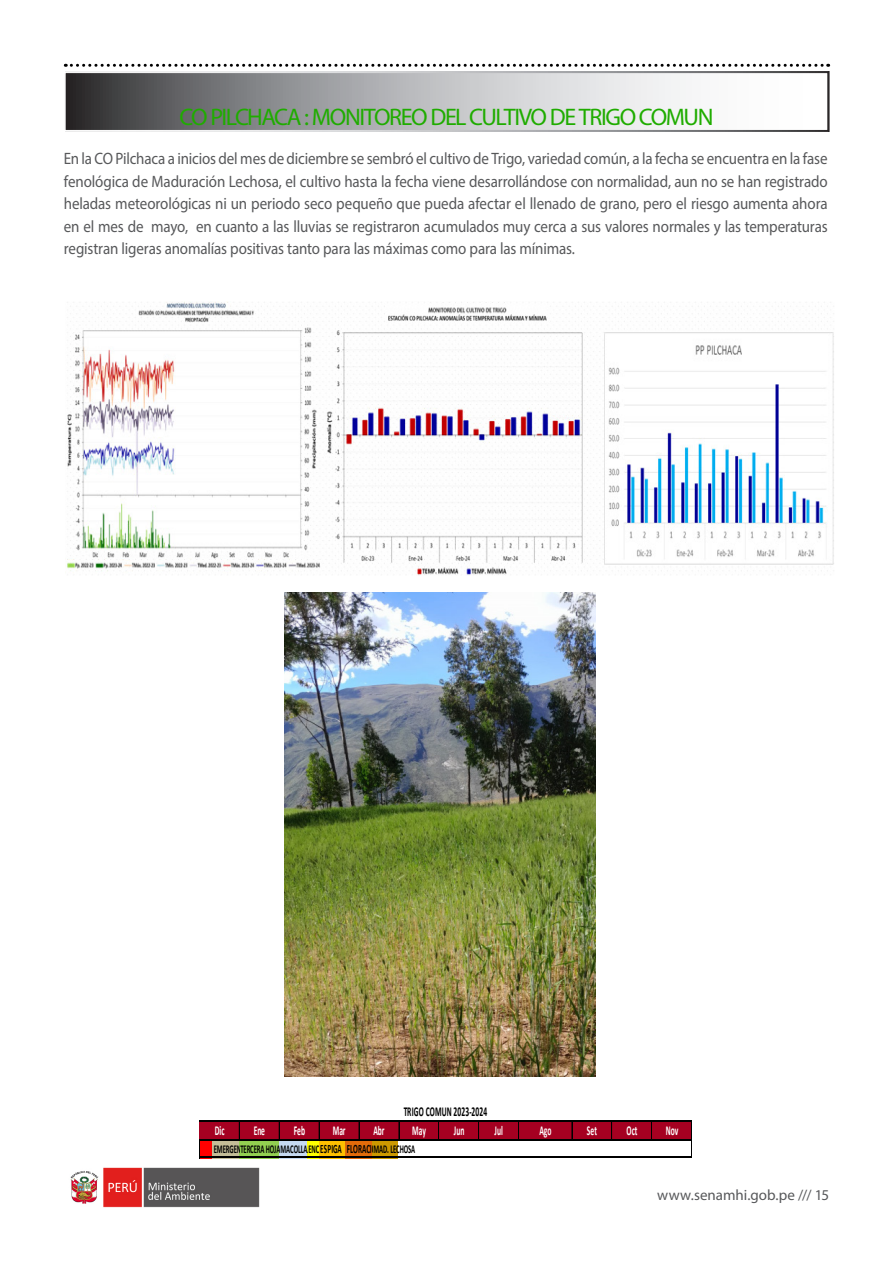
<style>
.page{position:relative;width:893px;height:1263px;background:#fff}
.page>*{position:absolute;margin:0;border:0;box-sizing:border-box;transform-origin:0 0}
.t1{font:24px "Myriad Pro";letter-spacing:-.06em;color:#1fac00}
.texto_Monserrat{font:16.5px/22.5px "Myriad Pro";letter-spacing:-.01em;color:#57585a;text-align:justify;scale:.91 1}
.t2{font:15px "Myriad Pro";color:#57585a}
.t3{font:700 13.65px "Calibri";letter-spacing:-.005em;color:#fff;scale:.55 1}
.t4{font:700 13.65px "Calibri";letter-spacing:.02em;color:#000;scale:.55 1}
.t5{font:700 12.75px "Calibri";letter-spacing:.01em;color:#000;scale:.55 1}
.t6{font:700 12px "Calibri";letter-spacing:-.01em;color:#000;scale:.55 1}
.s1{font-size:12px}
</style>
<div class="page">
<img style="left:70px;top:1167px;width:190px;height:41px">
<svg style="left:65px;top:64px;width:764px;height:3px"></svg>
<svg style="left:65px;top:71px;width:764px;height:61px"></svg>
<div style="left:65px;top:72px;width:763px;height:59px;border:1px solid #fff"></div>
<img style="left:67px;top:302px;width:767px;height:273px">
<img style="left:285px;top:592px;width:311px;height:484px">
<div style="left:200px;top:1120px;width:492px;height:20px;background:#a50021"></div>
<div style="left:200px;top:1140px;width:13px;height:18px;background:#f00"></div>
<div style="left:213px;top:1140px;width:27px;height:18px;background:#c4bd97"></div>
<div style="left:239px;top:1140px;width:40px;height:18px;background:#92d050"></div>
<div style="left:279px;top:1140px;width:28px;height:18px;background:#c5d9f1"></div>
<div style="left:307px;top:1140px;width:12px;height:18px;background:#ff0"></div>
<div style="left:319px;top:1140px;width:27px;height:18px;background:#ffc000"></div>
<div style="left:346px;top:1140px;width:27px;height:18px;background:#e26b0a"></div>
<div style="left:372px;top:1140px;width:27px;height:18px;background:#c90"></div>
<hr style="left:199px;top:1120px;width:493px;height:1px;background:#000">
<svg style="left:239px;top:1121px;width:1px;height:18px"></svg>
<svg style="left:279px;top:1121px;width:1px;height:18px"></svg>
<svg style="left:319px;top:1121px;width:1px;height:18px"></svg>
<svg style="left:359px;top:1121px;width:1px;height:18px"></svg>
<svg style="left:399px;top:1121px;width:1px;height:18px"></svg>
<svg style="left:438px;top:1121px;width:1px;height:18px"></svg>
<svg style="left:478px;top:1121px;width:2px;height:18px"></svg>
<svg style="left:518px;top:1121px;width:2px;height:18px"></svg>
<svg style="left:572px;top:1121px;width:1px;height:18px"></svg>
<svg style="left:611px;top:1121px;width:2px;height:18px"></svg>
<svg style="left:651px;top:1121px;width:2px;height:18px"></svg>
<hr style="left:200px;top:1139px;width:492px;height:1px;background:#000">
<svg style="left:199px;top:1139px;width:1px;height:19px"></svg>
<hr style="left:200px;top:1156px;width:492px;height:2px;background:#000">
<svg style="left:691px;top:1121px;width:1px;height:35px"></svg>
<p class="t1" style="left:179px;top:102px;width:535px">CO PILCHACA : MONITOREO DEL CULTIVO DE TRIGO COMUN</p>
<p class="texto_Monserrat" style="left:64px;top:147px;width:841px">En la CO Pilchaca a inicios del mes de diciembre se sembró el cultivo de Trigo, variedad común, a la fecha se encuentra en la fase fenológica de Maduración Lechosa, el cultivo hasta la fecha viene desarrollándose con normalidad, aun no se han registrado heladas meteorológicas ni un periodo seco pequeño que pueda afectar el llenado de grano, pero el riesgo aumenta ahora en el mes de mayo, en cuanto a las lluvias se registraron acumulados muy cerca a sus valores normales y las temperaturas registran ligeras anomalías positivas tanto para las máximas como para las mínimas.</p>
<p class="t4" style="left:404px;top:1101px;width:154px">TRIGO COMUN 2023-2024</p>
<p class="t3" style="left:215px;top:1121px;width:19px">Dic</p>
<p class="t3" style="left:254px;top:1121px;width:22px">Ene</p>
<p class="t3" style="left:294px;top:1121px;width:23px">Feb</p>
<p class="t3" style="left:333px;top:1121px;width:25px">Mar</p>
<p class="t3" style="left:374px;top:1121px;width:22px">Abr</p>
<p class="t3" style="left:412px;top:1121px;width:27px">May</p>
<p class="t3" style="left:454px;top:1121px;width:21px">Jun</p>
<p class="t3" style="left:495px;top:1121px;width:17px">Jul</p>
<p class="t3" style="left:539px;top:1121px;width:23px">Ago</p>
<p class="t3" style="left:587px;top:1121px;width:20px">Set</p>
<p class="t3" style="left:626px;top:1121px;width:22px">Oct</p>
<p class="t3" style="left:666px;top:1121px;width:24px">Nov</p>
<p class="t6" style="left:214px;top:1141px;width:231px">EMERGENCIATERCERA HOJAMACOLLAJENCAÑADO</p>
<p class="t5" style="left:320px;top:1140px;width:174px">ESPIGA FLORACION<span class="s1">MAD. LECHOSA</span></p>
<p class="t2" style="left:657px;top:1186px;width:173px">www.senamhi.gob.pe /// 15</p>
</div>
